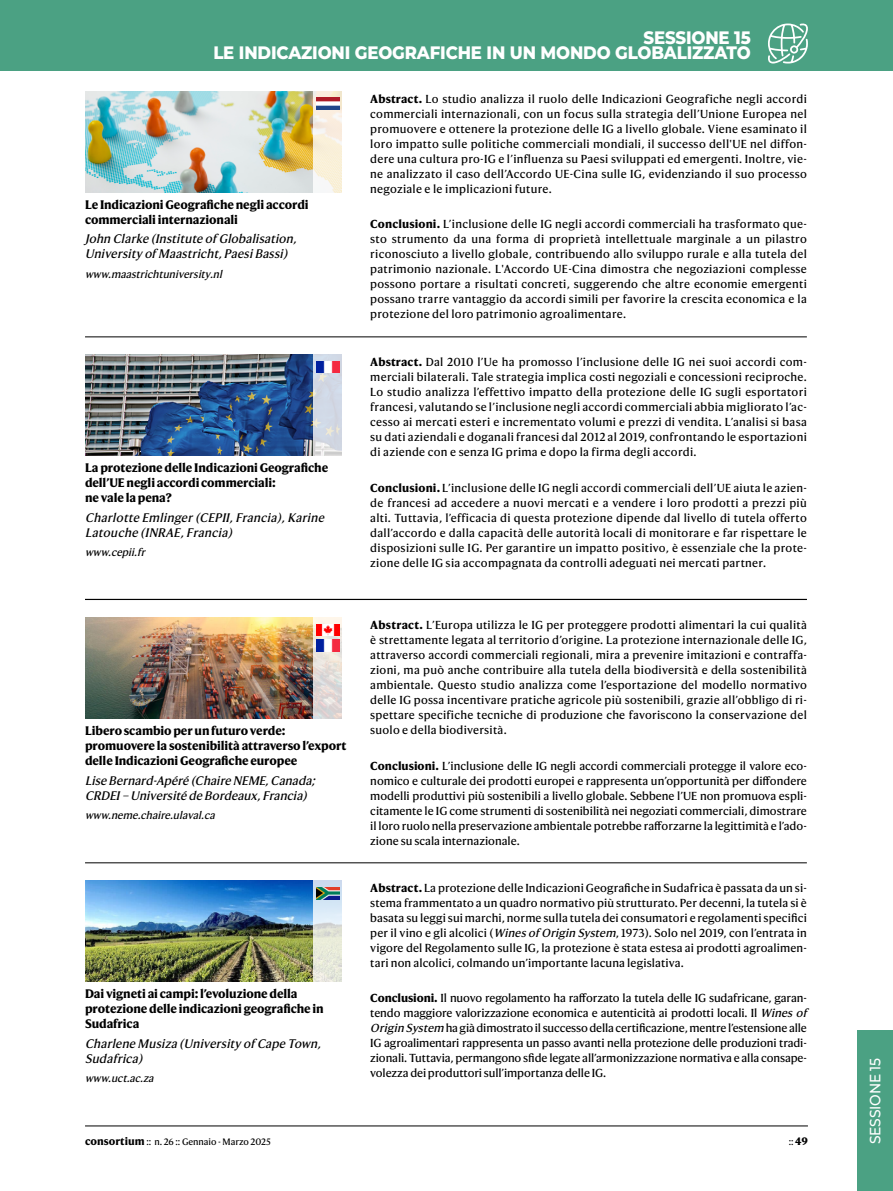
<style>
.page{position:relative;width:893px;height:1191px;background:#fff}
.page>*{position:absolute;margin:0;border:0;box-sizing:border-box;transform-origin:0 0}
.t1{font:800 18px/15px "Montserrat";letter-spacing:-.01em;color:#fff;text-align:right;scale:.92 1}
.t2{font:500 15px "Montserrat";letter-spacing:-.01em;color:#fff;scale:.92 1}
.t3{font:700 12px/15px "Harding Text Web";letter-spacing:-.01em;color:#000}
.t4{font:italic 12px/15px "Harding Text Web";color:#000}
.t5{font:11.25px/15px "Harding Text Web";letter-spacing:.02em;color:#000;text-align:justify}
.t6{font:italic 10.5px "Harding Text Web";color:#000}
.t7{font:9px "Harding Text Web";color:#000}
.s1{font-weight:700}
.s2{font-style:italic}
.s3{font-weight:700;font-size:10.5px}
</style>
<div class="page">
<hr style="left:85px;top:1125px;width:723px;height:1px;background:#000">
<img style="left:85px;top:91px;width:228px;height:101px">
<img style="left:85px;top:355px;width:228px;height:101px">
<img style="left:85px;top:618px;width:228px;height:101px">
<img style="left:85px;top:880px;width:228px;height:101px">
<hr style="left:85px;top:336px;width:722px;height:1px;background:#000">
<hr style="left:85px;top:599px;width:722px;height:1px;background:#000">
<hr style="left:85px;top:862px;width:722px;height:1px;background:#000">
<svg style="left:313px;top:91px;width:29px;height:101px;fill:#f9f0dc"></svg>
<svg style="left:313px;top:355px;width:29px;height:101px;background:#d4d9e2"></svg>
<svg style="left:313px;top:618px;width:29px;height:101px;background:#e4d9d6"></svg>
<svg style="left:313px;top:880px;width:29px;height:101px;background:#dde4e2"></svg>
<img style="left:316px;top:98px;width:23px;height:11px">
<img style="left:316px;top:361px;width:23px;height:12px">
<img style="left:316px;top:887px;width:23px;height:12px">
<div style="left:0;top:0;width:893px;height:71px;background:#4ba183"></div>
<div style="left:857px;top:1030px;width:36px;height:161px;background:#4ba183"></div>
<svg style="left:768px;top:23px;width:40px;height:41px"></svg>
<img style="left:316px;top:624px;width:23px;height:11px">
<img style="left:316px;top:640px;width:23px;height:11px">
<h1 class="t1" style="left:213px;top:29px;width:586px">SESSIONE 15<br>LE INDICAZIONI GEOGRAFICHE IN UN MONDO GLOBALIZZATO</h1>
<p class="t3" style="left:85px;top:197px;width:225px">Le Indicazioni Geografiche negli accordi commerciali internazionali</p>
<p class="t4" style="left:85px;top:232px;width:216px">John Clarke (Institute of Globalisation,<br>University of Maastricht,PaesiBassi)</p>
<p class="t6" style="left:85px;top:267px;width:141px">www.maastrichtuniversity.nl</p>
<p class="t3" style="left:85px;top:461px;width:245px">La protezione delle Indicazioni Geografiche dell’UE negli accordi commerciali:<br>ne vale la pena?</p>
<p class="t4" style="left:85px;top:510px;width:244px">Charlotte Emlinger(CEPII,Francia),Karine<br>Latouche (INRAE,Francia)</p>
<p class="t6" style="left:85px;top:546px;width:64px">www.cepii.fr</p>
<p class="t3" style="left:85px;top:723px;width:263px">Libero scambio per un futuro verde: promuovere la sostenibilità attraverso l’export delle Indicazioni Geografiche europee</p>
<p class="t4" style="left:85px;top:773px;width:235px">Lise Bernard-Apéré (Chaire NEME,Canada;<br>CRDEI– Université de Bordeaux,Francia)</p>
<p class="t6" style="left:85px;top:809px;width:134px">www.neme.chaire.ulaval.ca</p>
<p class="t3" style="left:85px;top:986px;width:240px">Dai vigneti ai campi: l’evoluzione della protezione delle indicazioni geografiche in<br>Sudafrica</p>
<p class="t4" style="left:85px;top:1036px;width:240px">Charlene Musiza (University of Cape Town,<br>Sudafrica)</p>
<p class="t6" style="left:85px;top:1071px;width:73px">www.uct.ac.za</p>
<p class="t5" style="left:370px;top:92px;width:438px"><span class="s1">Abstract.</span> Lo studio analizza il ruolo delle Indicazioni Geografiche negli accordi commerciali internazionali, con un focus sulla strategia dell’Unione Europea nel promuovere e ottenere la protezione delle IG a livello globale. Viene esaminato il loro impatto sulle politiche commerciali mondiali, il successo dell'UE nel diffon&shy;dere una cultura pro-IG e l’influenza su Paesi sviluppati ed emergenti. Inoltre, vie&shy;ne analizzato il caso dell’Accordo UE-Cina sulle IG, evidenziando il suo processo negoziale e le implicazioni future.</p>
<p class="t5" style="left:370px;top:217px;width:438px"><span class="s1">Conclusioni.</span> L’inclusione delle IG negli accordi commerciali ha trasformato que&shy;sto strumento da una forma di proprietà intellettuale marginale a un pilastro riconosciuto a livello globale, contribuendo allo sviluppo rurale e alla tutela del patrimonio nazionale. L'Accordo UE-Cina dimostra che negoziazioni complesse possono portare a risultati concreti, suggerendo che altre economie emergenti possano trarre vantaggio da accordi simili per favorire la crescita economica e la protezione del loro patrimonio agroalimentare.</p>
<p class="t5" style="left:370px;top:355px;width:438px"><span class="s1">Abstract.</span> Dal 2010 l’Ue ha promosso l’inclusione delle IG nei suoi accordi com&shy;merciali bilaterali. Tale strategia implica costi negoziali e concessioni reciproche.<br>Lo studio analizza l’effettivo impatto della protezione delle IG sugli esportatori francesi, valutando se l’inclusione negli accordi commerciali abbia migliorato l’ac&shy;cesso ai mercati esteri e incrementato volumi e prezzi di vendita. L’analisi si basa su dati aziendali e doganali francesi dal 2012 al 2019, confrontando le esportazioni di aziende con e senza IG prima e dopo la firma degli accordi.</p>
<p class="t5" style="left:370px;top:480px;width:438px"><span class="s1">Conclusioni.</span> L’inclusione delle IG negli accordi commerciali dell’UE aiuta le azien&shy;de francesi ad accedere a nuovi mercati e a vendere i loro prodotti a prezzi più alti. Tuttavia, l’efficacia di questa protezione dipende dal livello di tutela offerto dall’accordo e dalla capacità delle autorità locali di monitorare e far rispettare le disposizioni sulle IG. Per garantire un impatto positivo, è essenziale che la prote&shy;zione delle IG sia accompagnata da controlli adeguati nei mercati partner.</p>
<p class="t5" style="left:370px;top:618px;width:438px"><span class="s1">Abstract.</span> L’Europa utilizza le IG per proteggere prodotti alimentari la cui qualità è strettamente legata al territorio d’origine. La protezione internazionale delle IG, attraverso accordi commerciali regionali, mira a prevenire imitazioni e contraffa&shy;zioni, ma può anche contribuire alla tutela della biodiversità e della sostenibilità ambientale. Questo studio analizza come l’esportazione del modello normativo delle IG possa incentivare pratiche agricole più sostenibili, grazie all’obbligo di ri&shy;spettare specifiche tecniche di produzione che favoriscono la conservazione del suolo e della biodiversità.</p>
<p class="t5" style="left:370px;top:758px;width:438px"><span class="s1">Conclusioni.</span> L’inclusione delle IG negli accordi commerciali protegge il valore eco&shy;nomico e culturale dei prodotti europei e rappresenta un’opportunità per diffondere modelli produttivi più sostenibili a livello globale. Sebbene l’UE non promuova espli&shy;citamente le IG come strumenti di sostenibilità nei negoziati commerciali, dimostrare il loro ruolo nella preservazione ambientale potrebbe rafforzarne la legittimità e l’ado&shy;zione su scala internazionale.</p>
<p class="t5" style="left:370px;top:880px;width:438px"><span class="s1">Abstract.</span> La protezione delle Indicazioni Geografiche in Sudafrica è passata da un si&shy;stema frammentato a un quadro normativo più strutturato. Per decenni, la tutela si è basata su leggi sui marchi, norme sulla tutela dei consumatori e regolamenti specifici per il vino e gli alcolici (<span class="s2">Winesof Origin System</span>, 1973). Solo nel 2019, con l’entrata in vigore del Regolamento sulle IG, la protezione è stata estesa ai prodotti agroalimen&shy;tari non alcolici, colmando un’importante lacuna legislativa.</p>
<p class="t5" style="left:370px;top:991px;width:438px"><span class="s1">Conclusioni.</span> Il nuovo regolamento ha rafforzato la tutela delle IG sudafricane, garan&shy;tendo maggiore valorizzazione economica e autenticità ai prodotti locali. Il <span class="s2">Winesof Origin System</span> ha già dimostrato il successo della certificazione, mentre l’estensione alle IG agroalimentari rappresenta un passo avanti nella protezione delle produzioni tradi&shy;zionali. Tuttavia, permangono sfide legate all’armonizzazione normativa e alla consape&shy;volezza dei produttori sull’importanza delle IG.</p>
<p class="t7" style="left:85px;top:1136px;width:187px"><span class="s3">consortium</span> :: n. 26 :: Gennaio - Marzo 2025</p>
<p class="t7" style="left:789px;top:1136px;width:21px">:: <span class="s3">49</span></p>
<h2 class="t2" style="left:865px;top:1144px;width:96px;rotate:-90deg">SESSIONE 15</h2>
</div>
